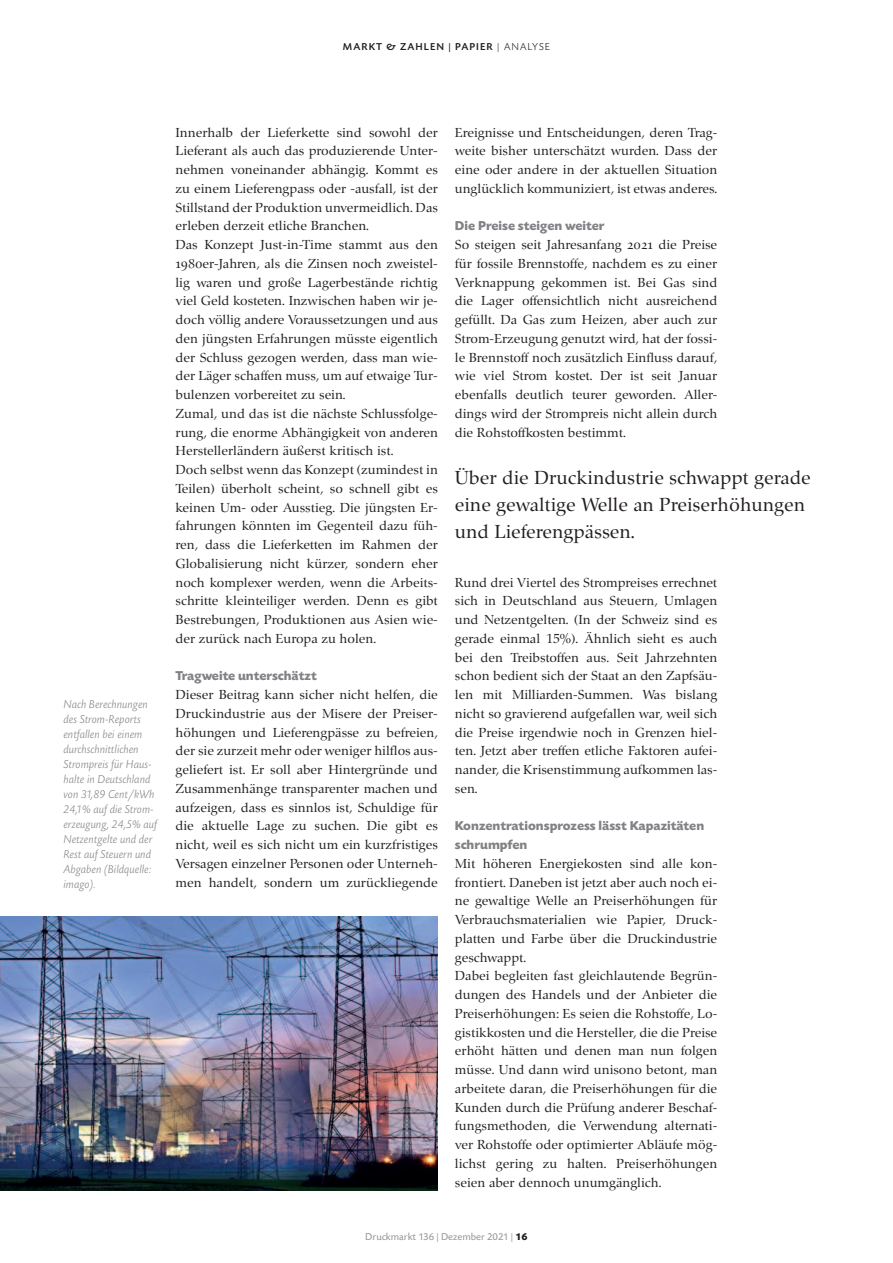
<style>
.page{position:relative;width:893px;height:1263px;background:#fff}
.page>*{position:absolute;margin:0;border:0;box-sizing:border-box;transform-origin:0 0}
.t1{font:19.5px/27px "Zapf Renais SB";color:#231f20}
.t2{font:13.5px/18.8px "Zapf Renais SB";color:#231f20;text-align:justify}
.t3{font:700 13.5px/18.8px "Today SB";color:#808285}
.t4{font:italic 300 12px/15px "Today SB";color:#808285}
.t5{font:10.5px "Today SB";color:#939598}
.t6{font:500 10.5px "Today SB";letter-spacing:.1em;color:#231f20}
.s1{font-weight:300}
.s2{font-family:"Zapf Renais SB Caps"}
.s3{font-weight:700;color:#231f20}
</style>
<div class="page">
<img style="left:0;top:916px;width:438px;height:274px">
<p class="t6" style="left:343px;top:40px;width:209px">MARKT &amp; ZAHLEN | PAPIER <span class="s1">| ANALYSE</span></p>
<p class="t4" style="left:64px;top:697px;width:95px">Nach Berechnungen des Strom-Reports entfallen bei einem durchschnittlichen<br>Strompreis für Haus&shy;halte in Deutschland von 31,89 Cent/kWh<br>24,1% auf die Strom&shy;erzeugung, 24,5% auf<br>Netzentgelte und der<br>Rest auf Steuern und<br>Abgaben (Bildquelle: imago).</p>
<p class="t2" style="left:176px;top:123px;width:264px;text-align:left">Innerhalb der Lieferkette sind sowohl der Lieferant als auch das produzierende Unter&shy;nehmen voneinander abhängig. Kommt es zu einem Lieferengpass oder -ausfall, ist der Stillstand der Produktion unvermeidlich. Das erleben derzeit etliche Branchen.<br>Das Konzept Just-in-Time stammt aus den <span class="s2">1980</span>er-Jahren, als die Zinsen noch zweistel&shy;lig waren und große Lagerbestände richtig viel Geld kosteten. Inzwischen haben wir je&shy;doch völlig andere Voraussetzungen und aus den jüngsten Erfahrungen müsste eigentlich der Schluss gezogen werden, dass man wie&shy;der Läger schaffen muss, um auf etwaige Tur&shy;bulenzen vorbereitet zu sein.<br>Zumal, und das ist die nächste Schlussfolge&shy;rung, die enorme Abhängigkeit von anderen Herstellerländern äußerst kritisch ist.<br>Doch selbst wenn das Konzept (zumindest in Teilen) überholt scheint, so schnell gibt es keinen Um- oder Ausstieg. Die jüngsten Er&shy;fahrungen könnten im Gegenteil dazu füh&shy;ren, dass die Lieferketten im Rahmen der Globalisierung nicht kürzer, sondern eher noch komplexer werden, wenn die Arbeits&shy;schritte kleinteiliger werden. Denn es gibt Bestrebungen, Produktionen aus Asien wie&shy;der zurück nach Europa zu holen.</p>
<p class="t3" style="left:176px;top:666px;width:143px">Tragweite unterschätzt</p>
<p class="t2" style="left:176px;top:685px;width:264px">Dieser Beitrag kann sicher nicht helfen, die Druckindustrie aus der Misere der Preiser&shy;höhungen und Lieferengpässe zu befreien, der sie zurzeit mehr oder weniger hilflos aus&shy;geliefert ist. Er soll aber Hintergründe und Zusammenhänge transparenter machen und aufzeigen, dass es sinnlos ist, Schuldige für die aktuelle Lage zu suchen. Die gibt es nicht, weil es sich nicht um ein kurzfristiges Versagen einzelner Personen oder Unterneh&shy;men handelt, sondern um zurückliegende</p>
<p class="t2" style="left:455px;top:123px;width:264px">Ereignisse und Entscheidungen, deren Trag&shy;weite bisher unterschätzt wurden. Dass der eine oder andere in der aktuellen Situation unglücklich kommuniziert, ist etwas anderes.</p>
<p class="t3" style="left:455px;top:216px;width:151px">Die Preise steigen weiter</p>
<p class="t2" style="left:455px;top:235px;width:264px">So steigen seit Jahresanfang <span class="s2">2021</span> die Preise für fossile Brennstoffe, nachdem es zu einer Verknappung gekommen ist. Bei Gas sind die Lager offensichtlich nicht ausreichend gefüllt. Da Gas zum Heizen, aber auch zur Strom-Erzeugung genutzt wird, hat der fossi&shy;le Brennstoff noch zusätzlich Einfluss darauf, wie viel Strom kostet. Der ist seit Januar ebenfalls deutlich teurer geworden. Aller&shy;dings wird der Strompreis nicht allein durch die Rohstoffkosten bestimmt.</p>
<h1 class="t1" style="left:455px;top:463px;width:357px">Über die Druckindustrie schwappt gerade eine gewaltige Welle an Preiserhöhungen und Lieferengpässen.</h1>
<p class="t2" style="left:455px;top:573px;width:264px">Rund drei Viertel des Strompreises errechnet sich in Deutschland aus Steuern, Umlagen und Netzentgelten. (In der Schweiz sind es gerade einmal 15%). Ähnlich sieht es auch bei den Treibstoffen aus. Seit Jahrzehnten schon bedient sich der Staat an den Zapfsäu&shy;len mit Milliarden-Summen. Was bislang nicht so gravierend aufgefallen war, weil sich die Preise irgendwie noch in Grenzen hiel&shy;ten. Jetzt aber treffen etliche Faktoren aufei&shy;nander, die Krisenstimmung aufkommen las&shy;sen.</p>
<p class="t3" style="left:455px;top:816px;width:251px">Konzentrationsprozess lässt Kapazitäten schrumpfen</p>
<p class="t2" style="left:455px;top:854px;width:264px;text-align:left">Mit höheren Energiekosten sind alle kon&shy;frontiert. Daneben ist jetzt aber auch noch ei&shy;ne gewaltige Welle an Preiserhöhungen für Verbrauchsmaterialien wie Papier, Druck&shy;platten und Farbe über die Druckindustrie geschwappt.<br>Dabei begleiten fast gleichlautende Begrün&shy;dungen des Handels und der Anbieter die Preiserhöhungen: Es seien die Rohstoffe, Lo&shy;gistikkosten und die Hersteller, die die Preise erhöht hätten und denen man nun folgen müsse. Und dann wird unisono betont, man arbeitete daran, die Preiserhöhungen für die Kunden durch die Prüfung anderer Beschaf&shy;fungsmethoden, die Verwendung alternati&shy;ver Rohstoffe oder optimierter Abläufe mög&shy;lichst gering zu halten. Preiserhöhungen seien aber dennoch unumgänglich.</p>
<p class="t5" style="left:365px;top:1230px;width:164px">Druckmarkt 136 | Dezember 2021 | <span class="s3">16</span></p>
</div>
